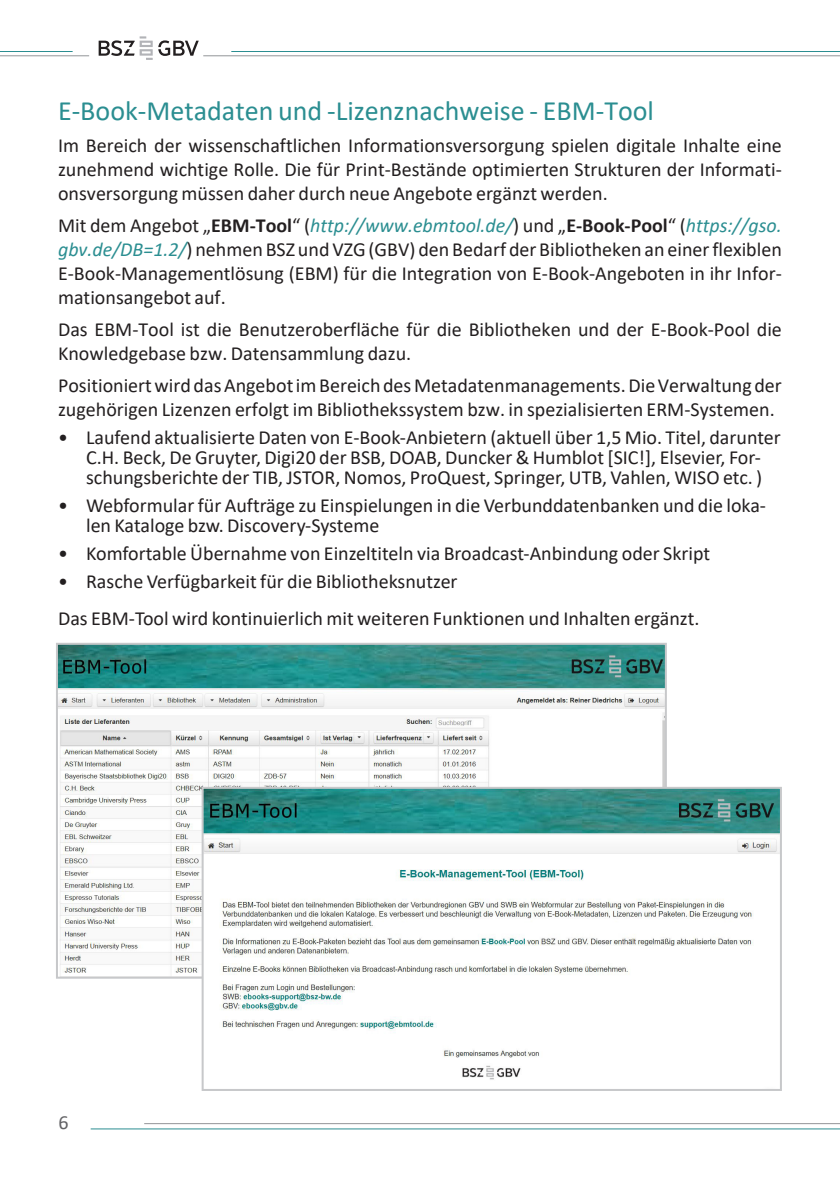
<style>
.page{position:relative;width:840px;height:1191px;background:#fff}
.page>*{position:absolute;margin:0;border:0;box-sizing:border-box;transform-origin:0 0}
.Brotschrift{font:28px "Calibri";color:#2b8e91}
.Brotschrift-2{font:20px/24px "Calibri";color:#231f20;text-align:justify}
.Aufzählung{font:20px/20px "Calibri";color:#231f20;text-align:center}
.t1{font:20px "Calibri";color:#636366}
.s1{font-weight:700}
.s2{font-style:italic;color:#2b8e91}
</style>
<div class="page">
<hr style="left:91px;top:1128px;width:748px;height:1px;background:#2b8e91">
<hr style="left:144px;top:1123px;width:695px;height:1px;background:#939598">
<svg style="left:99px;top:36px;width:99px;height:24px"></svg>
<hr style="left:0;top:55px;width:89px;height:1px;background:#939598">
<hr style="left:203px;top:55px;width:636px;height:1px;background:#939598">
<hr style="left:0;top:51px;width:73px;height:1px;background:#2b8e91">
<hr style="left:231px;top:51px;width:608px;height:1px;background:#2b8e91">
<img style="left:59px;top:646px;width:604px;height:327px">
<img style="left:204px;top:790px;width:574px;height:290px">
<div style="left:201px;top:787px;width:580px;height:304px;border:2px solid #c7c8ca"></div>
<p class="Brotschrift" style="left:58px;top:91px;width:597px">E-Book-Metadaten und -Lizenznachweise - EBM-Tool</p>
<p class="Brotschrift-2" style="left:58px;top:133px;width:725px">Im Bereich der wissenschaftlichen Informationsversorgung spielen digitale Inhalte eine zunehmend wichtige Rolle. Die für Print-Bestände optimierten Strukturen der Informati&shy;onsversorgung müssen daher durch neue Angebote ergänzt werden.</p>
<p class="Brotschrift-2" style="left:58px;top:213px;width:725px">Mit dem Angebot „<span class="s1">EBM-Tool</span>“ (<span class="s2">http://www.ebmtool.de/</span>) und „<span class="s1">E-Book-Pool</span>“ (<span class="s2">https://gso. gbv.de/DB=1.2/</span>) nehmen BSZ und VZG (GBV) den Bedarf der Bibliotheken an einer flexiblen E-Book-Managementlösung (EBM) für die Integration von E-Book-Angeboten in ihr Infor&shy;mationsangebot auf.</p>
<p class="Brotschrift-2" style="left:58px;top:317px;width:725px">Das EBM-Tool ist die Benutzeroberfläche für die Bibliotheken und der E-Book-Pool die<br>Knowledgebase bzw. Datensammlung dazu.</p>
<p class="Brotschrift-2" style="left:58px;top:373px;width:725px">Positioniert wird das Angebot im Bereich des Metadatenmanagements. Die Verwaltung der zugehörigen Lizenzen erfolgt im Bibliothekssystem bzw. in spezialisierten ERM-Systemen.</p>
<p class="Aufzählung" style="left:58px;top:427px;width:723px">• Laufend aktualisierte Daten von E-Book-Anbietern (aktuell über 1,5 Mio. Titel, darunter<br>C.H. Beck, De Gruyter, Digi20 der BSB, DOAB, Duncker &amp; Humblot [SIC!], Elsevier, For&shy;schungsberichte der TIB, JSTOR, Nomos, ProQuest, Springer, UTB, Vahlen, WISO etc. )</p>
<p class="Aufzählung" style="left:86px;top:495px;width:681px;text-align:left;text-indent:-28px">• Webformular für Aufträge zu Einspielungen in die Verbunddatenbanken und die loka&shy;len Kataloge bzw. Discovery-Systeme</p>
<p class="Aufzählung" style="left:58px;top:543px;width:653px">• Komfortable Übernahme von Einzeltiteln via Broadcast-Anbindung oder Skript</p>
<p class="Aufzählung" style="left:58px;top:571px;width:401px">• Rasche Verfügbarkeit für die Bibliotheksnutzer</p>
<p class="Aufzählung" style="left:58px;top:608px;width:642px">Das EBM-Tool wird kontinuierlich mit weiteren Funktionen und Inhalten ergänzt.</p>
<p class="t1" style="left:59px;top:1108px;width:12px">6</p>
</div>
